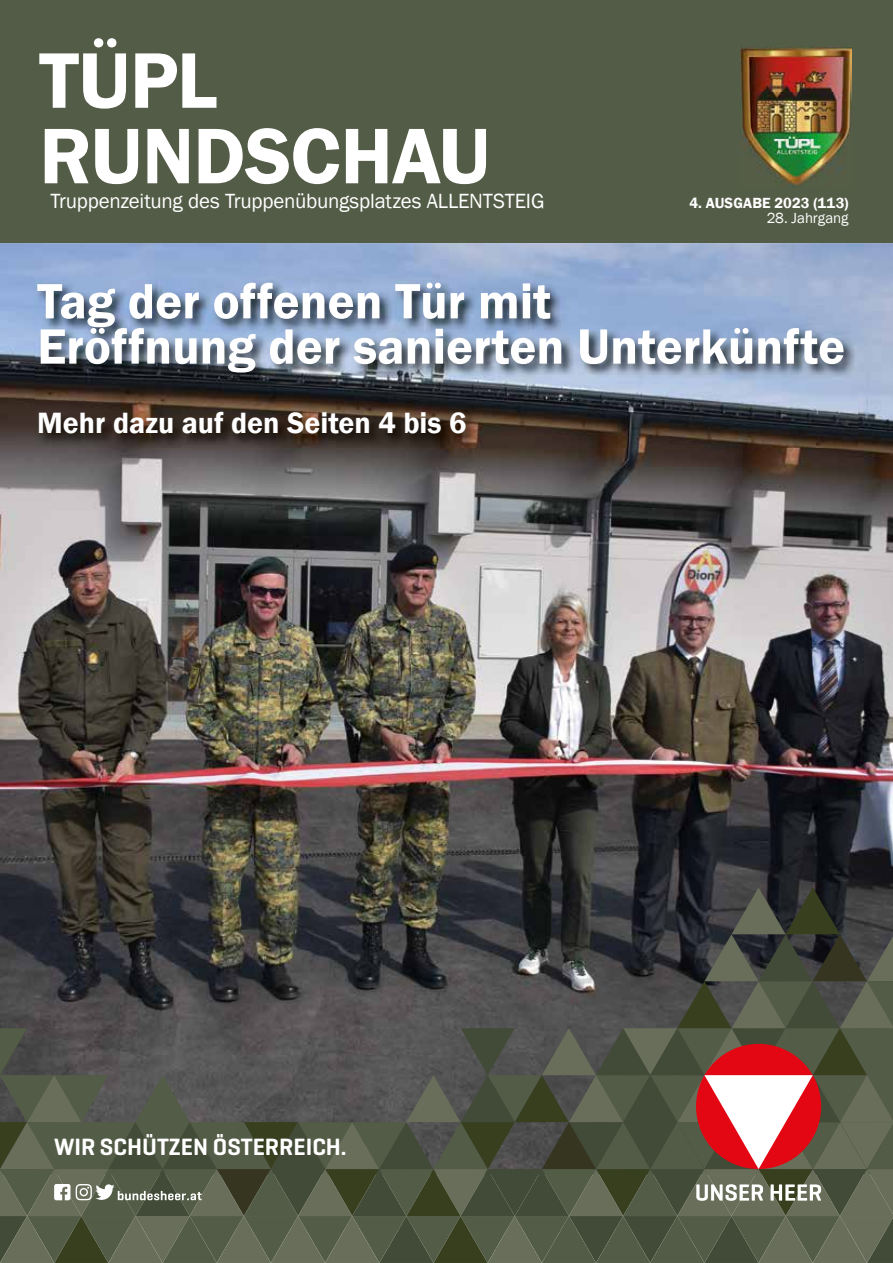
<style>
.page{position:relative;width:893px;height:1263px;background:#fff}
.page>*{position:absolute;margin:0;border:0;box-sizing:border-box;transform-origin:0 0}
.t1{font:600 81.6px/75.4px "Franklin Gothic";letter-spacing:-.01em;color:#fff}
.t2{font:600 51.3px/45.3px "Franklin Gothic";color:#fff}
.t3{font:600 30.15px "Franklin Gothic";color:#fff}
.t4{font:600 24px "Geogrotesque";color:#fff}
.t5{font:21.15px "Franklin Gothic";letter-spacing:-.01em;color:#fff}
.t6{font:600 15.15px "Franklin Gothic";letter-spacing:.005em;color:#fff}
.t7{font:15.15px "Franklin Gothic";letter-spacing:-.005em;color:#fff}
</style>
<div class="page">
<div style="left:0;top:0;width:893px;height:251px;background:#535c46"></div>
<img style="left:0;top:243px;width:893px;height:644px">
<img style="left:35px;top:280px;width:822px;height:168px">
<img style="left:740px;top:46px;width:111px;height:139px">
<svg style="left:0;top:887px;width:893px;height:376px;background:#525147"></svg>
<h1 class="t1" style="left:39px;top:44px;width:453px">tüpl rundschAu</h1>
<p class="t5" style="left:50px;top:188px;width:496px">Truppenzeitung des Truppenübungsplatzes ALLENTSTEIG</p>
<p class="t6" style="left:689px;top:194px;width:161px">4. AusgAbe 2023 (113)</p>
<p class="t7" style="left:767px;top:209px;width:83px">28. Jahrgang</p>
<p class="t2" style="left:37px;top:279px;width:809px">tag der offenen tür mit<br>eröffnung der sanierten unterkünfte</p>
<p class="t3" style="left:37px;top:404px;width:431px">Mehr dazu auf den seiten 4 bis 6</p>
<p class="t4" style="left:54px;top:1132px;width:294px">WIR SCHÜTZEN ÖSTERREICH.</p>
</div>
